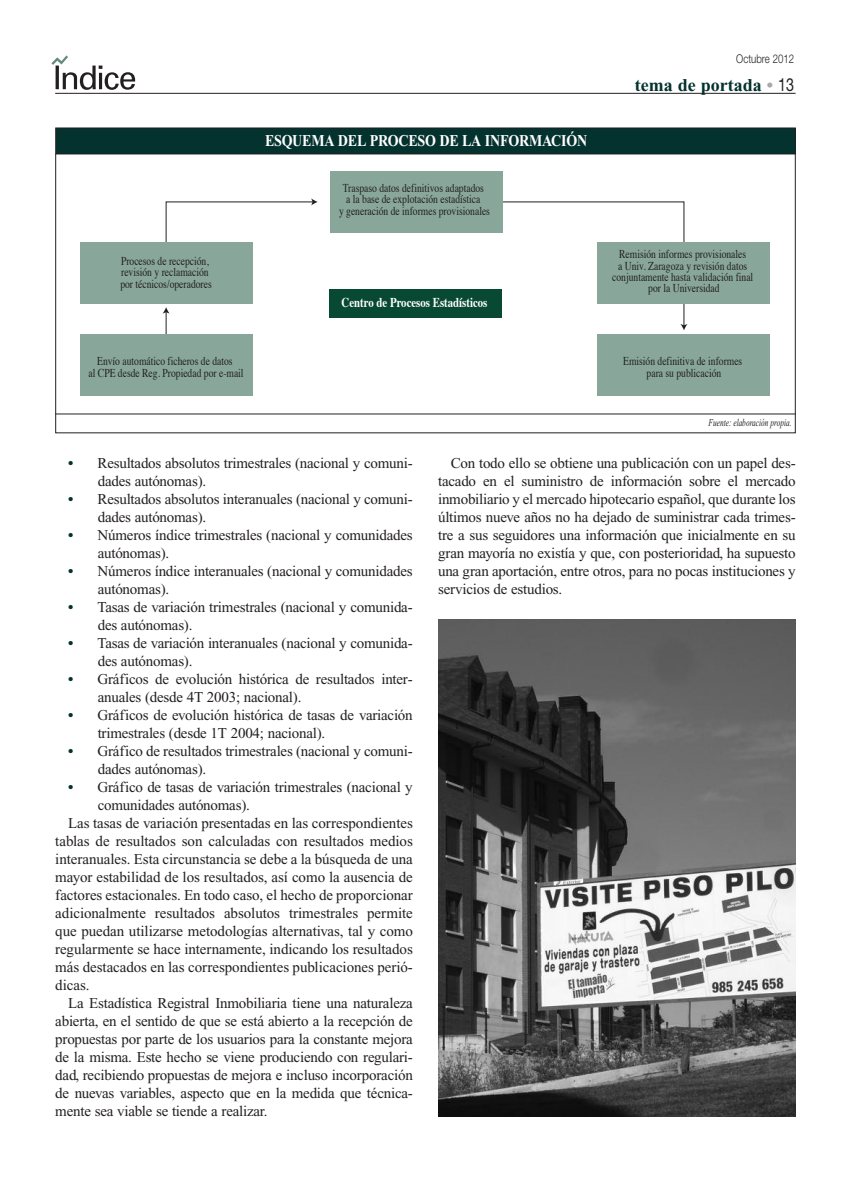
<style>
.page{position:relative;width:851px;height:1191px;background:#fff}
.page>*{position:absolute;margin:0;border:0;box-sizing:border-box;transform-origin:0 0}
.t1{font:700 18px "Times New Roman";color:#03322f}
.t2{font:700 16.5px "Times New Roman";letter-spacing:-.015em;color:#fff;scale:.85 1}
.t3{font:15px/18px "Times New Roman";letter-spacing:-.015em;color:#231f20}
.t4{font:700 13.5px "Times";color:#fff;scale:.8 1}
.t5{font:12px/11.2px "Times";color:#231f20;text-align:center;scale:.8 1}
.t6{font:300 12px "Helvetica Neue LT Std";color:#231f20;scale:.8 1}
.t7{font:italic 10.5px "Times New Roman";color:#231f20;scale:.7 1}
.s1{color:#a8a9ad}
.s2{font-family:"Helvetica Neue LT Std";font-weight:400;color:#231f20}
.s3{font-weight:700;color:#03322f}
</style>
<div class="page">
<hr style="left:55px;top:93px;width:740px;height:1px;background:#231f20">
<svg style="left:51px;top:55px;width:84px;height:35px"></svg>
<img style="left:438px;top:619px;width:357px;height:497px">
<hr style="left:55px;top:413px;width:740px;height:1px;background:#231f20">
<div style="left:56px;top:128px;width:739px;height:26px;background:#03322f"></div>
<svg style="left:502px;top:201px;width:183px;height:41px"></svg>
<hr style="left:683px;top:273px;width:1px;height:53px;background:#231f20">
<svg style="left:680px;top:324px;width:7px;height:6px"></svg>
<hr style="left:166px;top:312px;width:1px;height:56px;background:#231f20">
<svg style="left:163px;top:307px;width:6px;height:6px"></svg>
<svg style="left:165px;top:198px;width:152px;height:75px"></svg>
<div style="left:329px;top:289px;width:172px;height:29px;background:#074932"></div>
<div style="left:597px;top:242px;width:173px;height:61px;background:#88a79a"></div>
<div style="left:330px;top:171px;width:172px;height:62px;background:#88a79a"></div>
<div style="left:597px;top:334px;width:173px;height:62px;background:#88a79a"></div>
<div style="left:80px;top:242px;width:172px;height:61px;background:#88a79a"></div>
<div style="left:80px;top:334px;width:172px;height:62px;background:#88a79a"></div>
<hr style="left:55px;top:154px;width:740px;height:1px;background:#231f20">
<p class="t6" style="left:736px;top:54px;width:74px">Octubre 2012</p>
<p class="t2" style="left:265px;top:135px;width:380px">ESQUEMA DEL PROCESO DE LA INFORMACIÓN</p>
<p class="t5" style="left:339px;top:183px;width:190px">Traspaso datos definitivos adaptados<br>a la base de explotación estadística<br>y generación de informes provisionales</p>
<p class="t1" style="left:634px;top:79px;width:161px">tema de portada <span class="s1">•</span> <span class="s2">13</span></p>
<p class="t5" style="left:120px;top:256px;width:116px;text-align:left">Procesos de recepción, revisión y reclamación por técnicos/operadores</p>
<p class="t5" style="left:612px;top:250px;width:178px">Remisión informes provisionales<br>a Univ. Zaragoza y revisión datos conjuntamente hasta validación final por la Universidad</p>
<p class="t4" style="left:341px;top:297px;width:184px">Centro de Procesos Estadísticos</p>
<p class="t5" style="left:89px;top:356px;width:195px">Envío automático ficheros de datos<br>al CPE desde Reg. Propiedad por e-mail</p>
<p class="t5" style="left:623px;top:356px;width:150px">Emisión definitiva de informes para su publicación</p>
<p class="t3" style="left:98px;top:455px;width:316px;text-indent:-30px"><span class="s3">•</span> Resultados absolutos trimestrales (nacional y comuni&shy;dades autónomas).</p>
<p class="t3" style="left:98px;top:491px;width:316px;text-indent:-30px"><span class="s3">•</span> Resultados absolutos interanuales (nacional y comuni&shy;dades autónomas).</p>
<p class="t3" style="left:98px;top:527px;width:316px;text-indent:-30px"><span class="s3">•</span> Números índice trimestrales (nacional y comunidades autónomas).</p>
<p class="t3" style="left:98px;top:563px;width:316px;text-indent:-30px"><span class="s3">•</span> Números índice interanuales (nacional y comunidades autónomas).</p>
<p class="t3" style="left:98px;top:599px;width:316px;text-indent:-30px"><span class="s3">•</span> Tasas de variación trimestrales (nacional y comunida&shy;des autónomas).</p>
<p class="t3" style="left:98px;top:635px;width:316px;text-indent:-30px"><span class="s3">•</span> Tasas de variación interanuales (nacional y comunida&shy;des autónomas).</p>
<p class="t3" style="left:98px;top:671px;width:316px;text-indent:-30px"><span class="s3">•</span> Gráficos de evolución histórica de resultados inter&shy;anuales (desde 4T 2003; nacional).</p>
<p class="t3" style="left:98px;top:707px;width:316px;text-indent:-30px"><span class="s3">•</span> Gráficos de evolución histórica de tasas de variación trimestrales (desde 1T 2004; nacional).</p>
<p class="t3" style="left:98px;top:743px;width:316px;text-indent:-30px"><span class="s3">•</span> Gráfico de resultados trimestrales (nacional y comuni&shy;dades autónomas).</p>
<p class="t3" style="left:68px;top:779px;width:346px"><span class="s3">•</span> Gráfico de tasas de variación trimestrales (nacional y</p>
<p class="t3" style="left:98px;top:797px;width:154px">comunidades autónomas).</p>
<p class="t3" style="left:68px;top:815px;width:346px">Las tasas de variación presentadas en las correspondientes</p>
<p class="t3" style="left:55px;top:833px;width:359px">tablas de resultados son calculadas con resultados medios</p>
<p class="t3" style="left:55px;top:851px;width:359px">interanuales. Esta circunstancia se debe a la búsqueda de una</p>
<p class="t3" style="left:55px;top:869px;width:359px">mayor estabilidad de los resultados, así como la ausencia de</p>
<p class="t3" style="left:55px;top:887px;width:359px">factores estacionales. En todo caso, el hecho de proporcionar</p>
<p class="t3" style="left:55px;top:905px;width:359px">adicionalmente resultados absolutos trimestrales permite</p>
<p class="t3" style="left:55px;top:923px;width:359px">que puedan utilizarse metodologías alternativas, tal y como</p>
<p class="t3" style="left:55px;top:941px;width:359px">regularmente se hace internamente, indicando los resultados</p>
<p class="t3" style="left:55px;top:959px;width:359px">más destacados en las correspondientes publicaciones perió-</p>
<p class="t3" style="left:55px;top:977px;width:36px">dicas.</p>
<p class="t3" style="left:68px;top:995px;width:346px">La Estadística Registral Inmobiliaria tiene una naturaleza</p>
<p class="t3" style="left:55px;top:1013px;width:359px">abierta, en el sentido de que se está abierto a la recepción de</p>
<p class="t3" style="left:55px;top:1031px;width:359px">propuestas por parte de los usuarios para la constante mejora</p>
<p class="t3" style="left:55px;top:1049px;width:359px">de la misma. Este hecho se viene produciendo con regulari-</p>
<p class="t3" style="left:55px;top:1067px;width:359px">dad, recibiendo propuestas de mejora e incluso incorporación</p>
<p class="t3" style="left:55px;top:1085px;width:359px">de nuevas variables, aspecto que en la medida que técnica-</p>
<p class="t3" style="left:55px;top:1103px;width:214px">mente sea viable se tiende a realizar.</p>
<p class="t7" style="left:708px;top:418px;width:120px">Fuente: elaboración propia.</p>
<p class="t3" style="left:438px;top:455px;width:359px;text-align:justify;text-indent:13px">Con todo ello se obtiene una publicación con un papel des&shy;tacado en el suministro de información sobre el mercado inmobiliario y el mercado hipotecario español, que durante los últimos nueve años no ha dejado de suministrar cada trimes&shy;tre a sus seguidores una información que inicialmente en su gran mayoría no existía y que, con posterioridad, ha supuesto una gran aportación, entre otros, para no pocas instituciones y servicios de estudios.</p>
</div>
